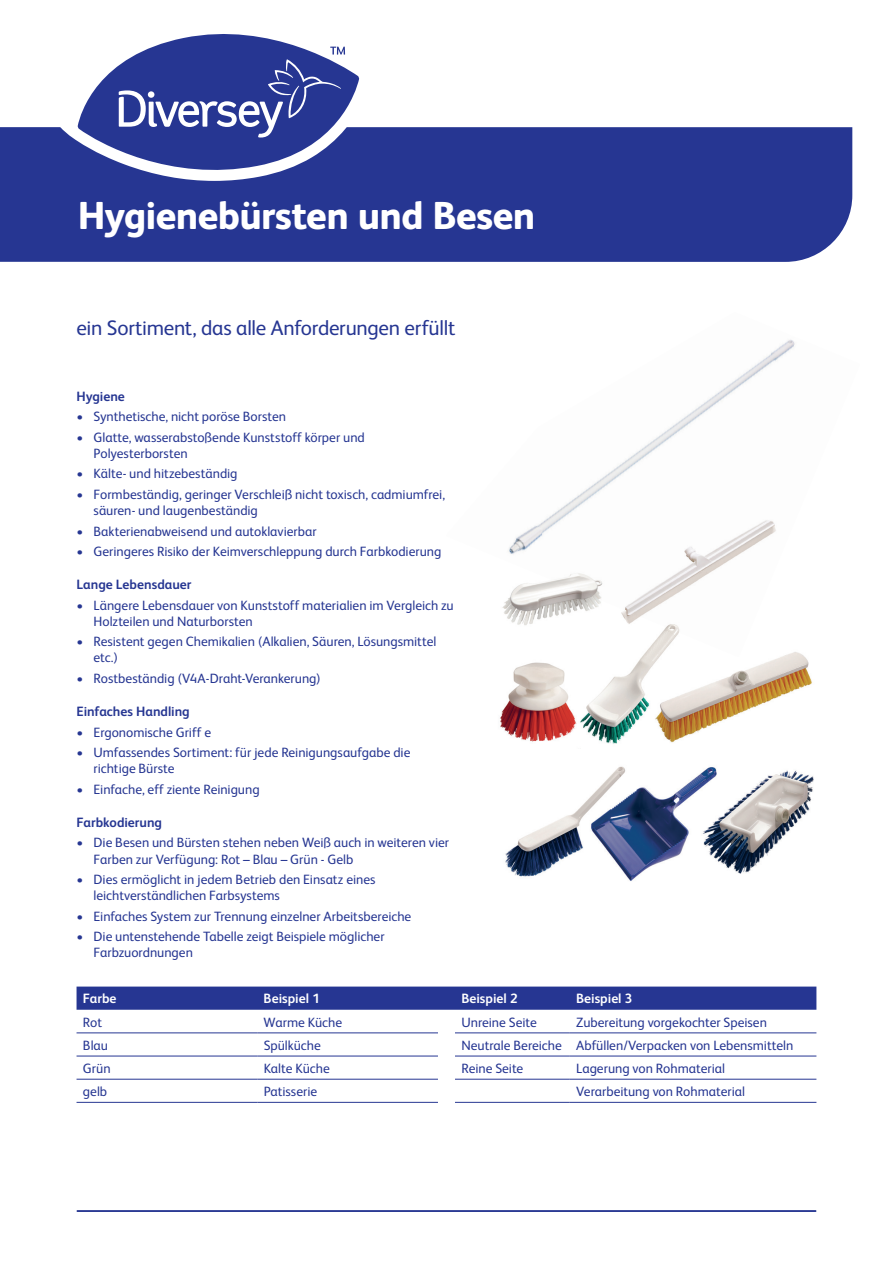
<style>
.page{position:relative;width:893px;height:1263px;background:#fff}
.page>*{position:absolute;margin:0;border:0;box-sizing:border-box;transform-origin:0 0}
.t1{font:800 39px "FS Albert Pro";letter-spacing:-.015em;color:#fff}
.t2{font:21px "FS Albert Pro";letter-spacing:-.015em;color:#263692}
.t3{font:13.5px/16.2px "FS Albert Pro";color:#263692}
.t4{font:700 13.5px "FS Albert Pro";color:#263692}
.t5{font:700 13.5px "FS Albert Pro";color:#fff}
</style>
<div class="page">
<div style="left:0;top:127px;width:852px;height:135px;background:#263692"></div>
<hr style="left:77px;top:1210px;width:739px;height:2px;background:#263692">
<svg style="left:77px;top:986px;width:739px;height:24px;background:#2d3d95"></svg>
<hr style="left:77px;top:1032px;width:180px;height:1px;background:#263692">
<hr style="left:257px;top:1032px;width:181px;height:1px;background:#263692">
<hr style="left:455px;top:1032px;width:115px;height:1px;background:#263692">
<hr style="left:570px;top:1032px;width:246px;height:1px;background:#263692">
<hr style="left:77px;top:1056px;width:180px;height:1px;background:#263692">
<hr style="left:257px;top:1056px;width:181px;height:1px;background:#263692">
<hr style="left:455px;top:1056px;width:115px;height:1px;background:#263692">
<hr style="left:570px;top:1056px;width:246px;height:1px;background:#263692">
<hr style="left:77px;top:1079px;width:180px;height:1px;background:#263692">
<hr style="left:257px;top:1079px;width:181px;height:1px;background:#263692">
<hr style="left:455px;top:1079px;width:115px;height:1px;background:#263692">
<hr style="left:570px;top:1079px;width:246px;height:1px;background:#263692">
<hr style="left:77px;top:1102px;width:180px;height:1px;background:#263692">
<hr style="left:257px;top:1102px;width:181px;height:1px;background:#263692">
<hr style="left:455px;top:1102px;width:115px;height:1px;background:#263692">
<hr style="left:570px;top:1102px;width:246px;height:1px;background:#263692">
<img style="left:508px;top:339px;width:287px;height:215px">
<img style="left:688px;top:652px;width:124px;height:83px">
<img style="left:505px;top:806px;width:77px;height:71px">
<img style="left:502px;top:573px;width:101px;height:52px">
<img style="left:500px;top:662px;width:70px;height:80px">
<img style="left:570px;top:611px;width:118px;height:133px">
<img style="left:724px;top:770px;width:90px;height:104px">
<img style="left:612px;top:520px;width:172px;height:109px">
<img style="left:582px;top:766px;width:142px;height:115px">
<svg style="left:58px;top:78px;width:316px;height:103px"></svg>
<svg style="left:78px;top:34px;width:281px;height:148px;fill:#263692"></svg>
<svg style="left:119px;top:47px;width:226px;height:91px;background:#4a58a4"></svg>
<h1 class="t1" style="left:78px;top:185px;width:459px">Hygienebürsten und Besen</h1>
<h2 class="t2" style="left:77px;top:313px;width:380px">ein Sortiment, das alle Anforderungen erfüllt</h2>
<p class="t4" style="left:77px;top:387px;width:50px">Hygiene</p>
<p class="t3" style="left:77px;top:407px;width:211px">• Synthetische, nicht poröse Borsten</p>
<p class="t3" style="left:94px;top:428px;width:273px;text-indent:-17px">• Glatte, wasserabstoßende Kunststoff körper und<br>Polyesterborsten</p>
<p class="t3" style="left:77px;top:465px;width:163px">• Kälte- und hitzebeständig</p>
<p class="t3" style="left:94px;top:485px;width:353px;text-indent:-17px">• Formbeständig, geringer Verschleiß nicht toxisch, cadmiumfrei, säuren- und laugenbeständig</p>
<p class="t3" style="left:77px;top:522px;width:242px">• Bakterienabweisend und autoklavierbar</p>
<p class="t3" style="left:77px;top:542px;width:366px">• Geringeres Risiko der Keimverschleppung durch Farbkodierung</p>
<p class="t4" style="left:77px;top:575px;width:117px">Lange Lebensdauer</p>
<p class="t3" style="left:94px;top:596px;width:362px;text-indent:-17px">• Längere Lebensdauer von Kunststoff materialien im Vergleich zu<br>Holzteilen und Naturborsten</p>
<p class="t3" style="left:94px;top:632px;width:344px;text-indent:-17px">• Resistent gegen Chemikalien (Alkalien, Säuren, Lösungsmittel etc.)</p>
<p class="t3" style="left:77px;top:669px;width:246px">• Rostbeständig (V4A-Draht-Verankerung)</p>
<p class="t4" style="left:77px;top:702px;width:115px">Einfaches Handling</p>
<p class="t3" style="left:77px;top:723px;width:136px">• Ergonomische Griff e</p>
<p class="t3" style="left:94px;top:743px;width:318px;text-indent:-17px">• Umfassendes Sortiment: für jede Reinigungsaufgabe die richtige Bürste</p>
<p class="t3" style="left:77px;top:780px;width:185px">• Einfache, eff ziente Reinigung</p>
<p class="t4" style="left:77px;top:813px;width:87px">Farbkodierung</p>
<p class="t3" style="left:94px;top:834px;width:357px;text-indent:-17px">• Die Besen und Bürsten stehen neben Weiß auch in weiteren vier<br>Farben zur Verfügung: Rot – Blau – Grün - Gelb</p>
<p class="t3" style="left:94px;top:870px;width:284px;text-indent:-17px">• Dies ermöglicht in jedem Betrieb den Einsatz eines leichtverständlichen Farbsystems</p>
<p class="t3" style="left:77px;top:907px;width:336px">• Einfaches System zur Trennung einzelner Arbeitsbereiche</p>
<p class="t3" style="left:94px;top:927px;width:293px;text-indent:-17px">• Die untenstehende Tabelle zeigt Beispiele möglicher<br>Farbzuordnungen</p>
<p class="t5" style="left:83px;top:989px;width:35px">Farbe</p>
<p class="t5" style="left:264px;top:989px;width:58px">Beispiel 1</p>
<p class="t5" style="left:461px;top:989px;width:58px">Beispiel 2</p>
<p class="t5" style="left:576px;top:989px;width:58px">Beispiel 3</p>
<p class="t3" style="left:83px;top:1013px;width:21px">Rot</p>
<p class="t3" style="left:264px;top:1013px;width:80px">Warme Küche</p>
<p class="t3" style="left:461px;top:1013px;width:77px">Unreine Seite</p>
<p class="t3" style="left:576px;top:1013px;width:192px">Zubereitung vorgekochter Speisen</p>
<p class="t3" style="left:83px;top:1036px;width:27px">Blau</p>
<p class="t3" style="left:264px;top:1036px;width:59px">Spülküche</p>
<p class="t3" style="left:461px;top:1036px;width:333px">Neutrale Bereiche Abfüllen/Verpacken von Lebensmitteln</p>
<p class="t3" style="left:83px;top:1059px;width:29px">Grün</p>
<p class="t3" style="left:264px;top:1059px;width:68px">Kalte Küche</p>
<p class="t3" style="left:461px;top:1059px;width:63px">Reine Seite</p>
<p class="t3" style="left:576px;top:1059px;width:150px">Lagerung von Rohmaterial</p>
<p class="t3" style="left:83px;top:1082px;width:26px">gelb</p>
<p class="t3" style="left:264px;top:1082px;width:55px">Patisserie</p>
<p class="t3" style="left:576px;top:1082px;width:170px">Verarbeitung von Rohmaterial</p>
</div>
